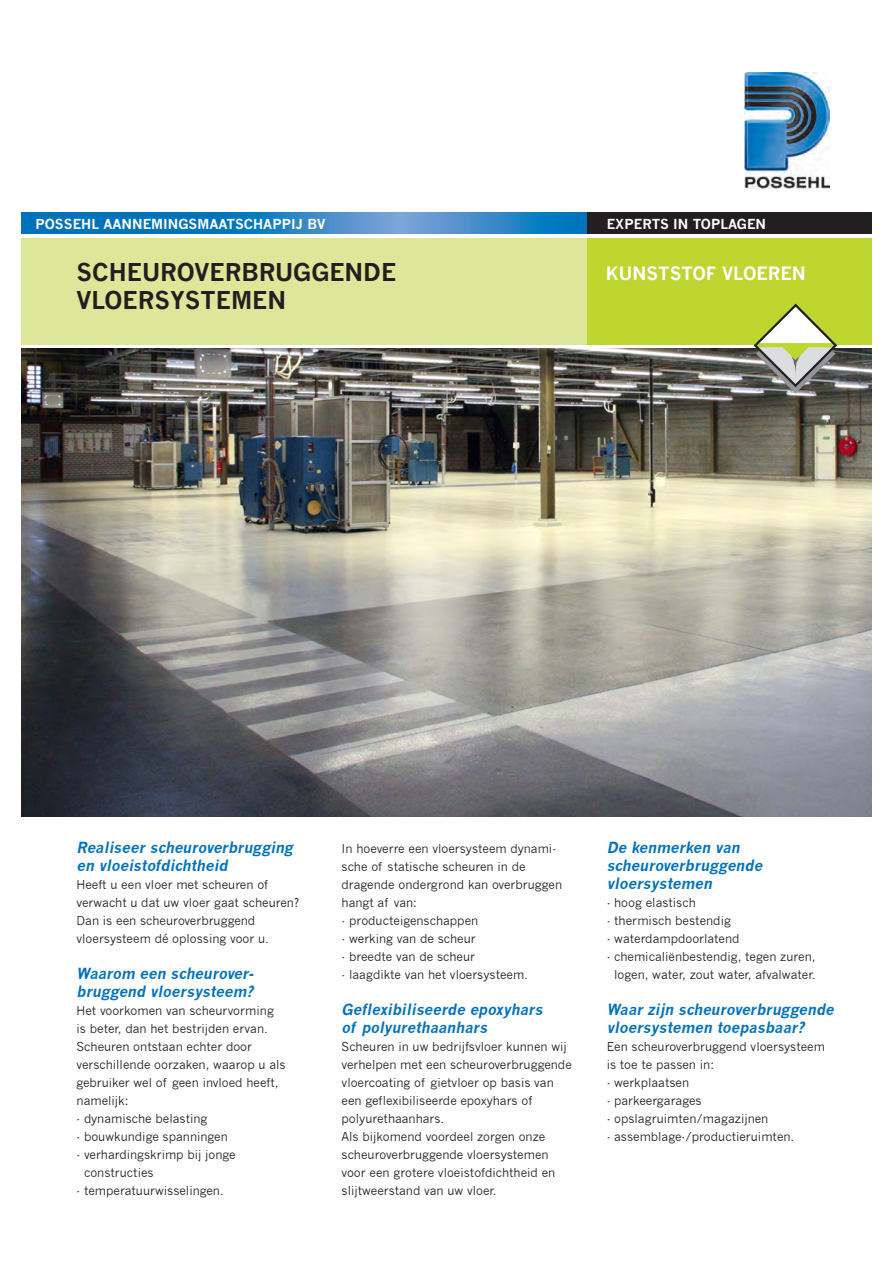
<style>
.page{position:relative;width:893px;height:1263px;background:#fff}
.page>*{position:absolute;margin:0;border:0;box-sizing:border-box;transform-origin:0 0}
.t1{font:700 24px "News Gothic";color:#231f20}
.t2{font:700 18px "News Gothic";color:#fff}
.t3{font:italic 700 15px/18px "News Gothic";color:#0072bc}
.t4{font:700 13.5px "News Gothic";color:#fff}
.t5{font:12px/18px "News Gothic";color:#231f20}
</style>
<div class="page">
<img style="left:744px;top:72px;width:86px;height:117px">
<svg style="left:212px;top:213px;width:187px;height:21px;background:#3589c8"></svg>
<div style="left:21px;top:213px;width:191px;height:21px;background:#0072bc"></div>
<svg style="left:399px;top:213px;width:188px;height:21px;background:#3689c8"></svg>
<div style="left:587px;top:213px;width:285px;height:21px;background:#231f20"></div>
<img style="left:21px;top:349px;width:850px;height:468px">
<div style="left:587px;top:238px;width:285px;height:106px;background:#bed630"></div>
<div style="left:21px;top:238px;width:566px;height:106px;background:#dde799"></div>
<svg style="left:752px;top:303px;width:87px;height:90px"></svg>
<p class="t4" style="left:35px;top:216px;width:292px">POSSEHL AANNEMINGSMAATSCHAPPIJ BV</p>
<p class="t4" style="left:607px;top:216px;width:161px">EXPERTS IN TOPLAGEN</p>
<h1 class="t1" style="left:77px;top:257px;width:17px">SCHE</h1>
<h1 class="t1" style="left:142px;top:257px;width:36px">UROVERBR</h1>
<h1 class="t1" style="left:275px;top:257px;width:36px">UGGEN</h1>
<h1 class="t1" style="left:363px;top:257px;width:31px">DE</h1>
<h2 class="t2" style="left:606px;top:262px;width:40px">KUNSTSTO</h2>
<h2 class="t2" style="left:706px;top:262px;width:29px">F VLOEREN</h2>
<h1 class="t1" style="left:77px;top:286px;width:6px">VLOERS</h1>
<h1 class="t1" style="left:170px;top:286px;width:32px">YSTEMEN</h1>
<p class="t3" style="left:77px;top:838px;width:221px">Realiseer scheuroverbrugging en vloeistofdichtheid</p>
<p class="t5" style="left:77px;top:875px;width:224px">Heeft u een vloer met scheuren of verwacht u dat uw vloer gaat scheuren?<br>Dan is een scheuroverbruggend vloersysteem dé oplossing voor u.</p>
<p class="t3" style="left:77px;top:964px;width:182px">Waarom een scheurover&shy;bruggend vloersysteem?</p>
<p class="t5" style="left:77px;top:1001px;width:211px">Het voorkomen van scheurvorming is beter, dan het bestrijden ervan.<br>Scheuren ontstaan echter door verschillende oorzaken, waarop u als gebruiker wel of geen invloed heeft, namelijk:</p>
<p class="t5" style="left:77px;top:1109px;width:132px">- dynamische belasting</p>
<p class="t5" style="left:77px;top:1127px;width:153px">- bouwkundige spanningen</p>
<p class="t5" style="left:84px;top:1145px;width:153px;text-indent:-8px">- verhardingskrimp bij jonge constructies</p>
<p class="t5" style="left:77px;top:1181px;width:149px">- temperatuurwisselingen.</p>
<p class="t5" style="left:342px;top:839px;width:222px">In hoeverre een vloersysteem dynami&shy;sche of statische scheuren in de dragende ondergrond kan overbruggen hangt af van:</p>
<p class="t5" style="left:342px;top:911px;width:138px">- producteigenschappen</p>
<p class="t5" style="left:342px;top:929px;width:136px">- werking van de scheur</p>
<p class="t5" style="left:342px;top:947px;width:135px">- breedte van de scheur</p>
<p class="t5" style="left:342px;top:965px;width:188px">- laagdikte van het vloersysteem.</p>
<p class="t3" style="left:342px;top:1000px;width:206px">Geflexibiliseerde epoxyhars of polyurethaanhars</p>
<p class="t5" style="left:342px;top:1037px;width:232px">Scheuren in uw bedrijfsvloer kunnen wij verhelpen met een scheuroverbruggende vloercoating of gietvloer op basis van een geflexibiliseerde epoxyhars of polyurethaanhars.<br>Als bijkomend voordeel zorgen onze scheuroverbruggende vloersystemen voor een grotere vloeistofdichtheid en slijtweerstand van uw vloer.</p>
<p class="t3" style="left:607px;top:838px;width:160px">De kenmerken van scheuroverbruggende vloersystemen</p>
<p class="t5" style="left:607px;top:893px;width:91px">- hoog elastisch</p>
<p class="t5" style="left:607px;top:911px;width:126px">- thermisch bestendig</p>
<p class="t5" style="left:607px;top:929px;width:134px">- waterdampdoorlatend</p>
<p class="t5" style="left:607px;top:947px;width:210px;text-align:right">- chemicaliënbestendig, tegen zuren, logen, water, zout water, afvalwater.</p>
<p class="t3" style="left:607px;top:1000px;width:232px">Waar zijn scheuroverbruggende vloersystemen toepasbaar?</p>
<p class="t5" style="left:607px;top:1037px;width:220px">Een scheuroverbruggend vloersysteem is toe te passen in:</p>
<p class="t5" style="left:607px;top:1073px;width:84px">- werkplaatsen</p>
<p class="t5" style="left:607px;top:1091px;width:96px">- parkeergarages</p>
<p class="t5" style="left:607px;top:1109px;width:163px">- opslagruimten/magazijnen</p>
<p class="t5" style="left:607px;top:1127px;width:189px">- assemblage-/productieruimten.</p>
</div>
